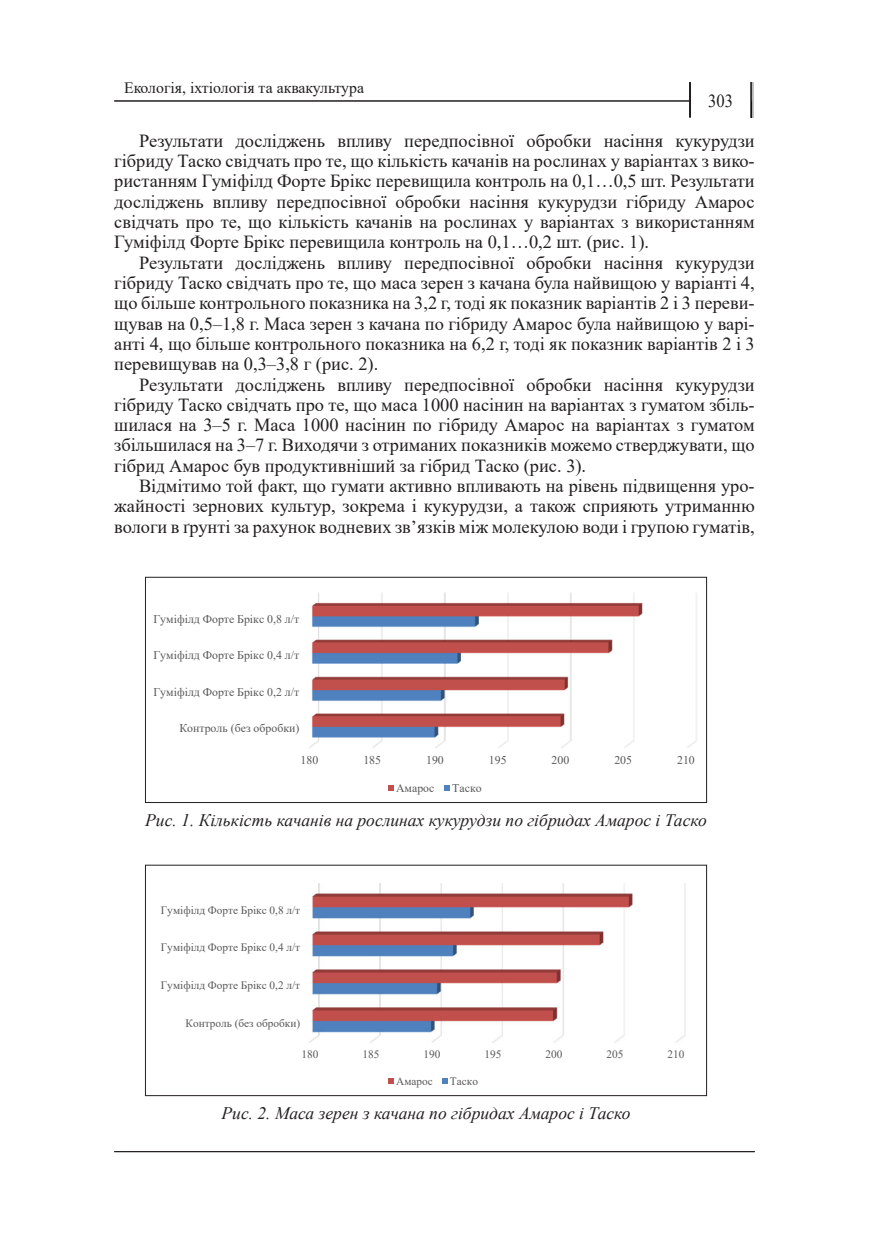
<style>
.page{position:relative;width:869px;height:1241px;background:#fff}
.page>*{position:absolute;margin:0;border:0;box-sizing:border-box;transform-origin:0 0}
.Текст_основной_G{font:18.38px/20.3px "Times New Roman";color:#231f20;text-align:justify}
.Текст_основной_G-2{font:18.38px "Times New Roman";color:#231f20;scale:.9 1}
.Рисунок{font:italic 17.5px "Times New Roman";color:#231f20}
.t1{font:15.75px "Times New Roman";color:#231f20}
.t2{font:11.9px "Times New Roman";color:#595959}
.t3{font:11.38px "Times New Roman";color:#595959}
</style>
<div class="page">
<img style="left:750px;top:82px;width:3px;height:35px">
<hr style="left:114px;top:1150px;width:640px;height:1px;background:#231f20">
<hr style="left:114px;top:100px;width:574px;height:1px;background:#231f20">
<hr style="left:688px;top:82px;width:2px;height:35px;background:#231f20">
<svg style="left:309px;top:592px;width:388px;height:199px"></svg>
<div style="left:145px;top:577px;width:561px;height:225px;border:1px solid #231f20"></div>
<svg style="left:309px;top:883px;width:377px;height:201px"></svg>
<p class="t1" style="left:124px;top:77px;width:241px">Екологія, іхтіологія та аквакультура</p>
<p class="Текст_основной_G" style="left:114px;top:130px;width:641px;text-indent:25px">Результати досліджень впливу передпосівної обробки насіння кукурудзи гібриду Таско свідчать про те, що кількість качанів на рослинах у варіантах з вико&shy;ристанням Гуміфілд Форте Брікс перевищила контроль на 0,1…0,5 шт. Результати досліджень впливу передпосівної обробки насіння кукурудзи гібриду Амарос свідчать про те, що кількість качанів на рослинах у варіантах з використанням Гуміфілд Форте Брікс перевищила контроль на 0,1…0,2 шт. (рис. 1).</p>
<p class="Текст_основной_G" style="left:114px;top:252px;width:641px;text-indent:25px">Результати досліджень впливу передпосівної обробки насіння кукурудзи гібриду Таско свідчать про те, що маса зерен з качана була найвищою у варіанті 4, що більше контрольного показника на 3,2 г, тоді як показник варіантів 2 і 3 переви&shy;щував на 0,5–1,8 г. Маса зерен з качана по гібриду Амарос була найвищою у варі&shy;анті 4, що більше контрольного показника на 6,2 г, тоді як показник варіантів 2 і 3 перевищував на 0,3–3,8 г (рис. 2).</p>
<p class="Текст_основной_G" style="left:114px;top:373px;width:641px;text-indent:25px">Результати досліджень впливу передпосівної обробки насіння кукурудзи гібриду Таско свідчать про те, що маса 1000 насінин на варіантах з гуматом збіль&shy;шилася на 3–5 г. Маса 1000 насінин по гібриду Амарос на варіантах з гуматом збільшилася на 3–7 г. Виходячи з отриманих показників можемо стверджувати, що гібрид Амарос був продуктивніший за гібрид Таско (рис. 3).</p>
<p class="Текст_основной_G" style="left:114px;top:475px;width:641px;text-indent:25px">Відмітимо той факт, що гумати активно впливають на рівень підвищення уро&shy;жайності зернових культур, зокрема і кукурудзи, а також сприяють утриманню вологи в ґрунті за рахунок водневих зв’язків між молекулою води і групою гуматів,</p>
<p class="Текст_основной_G-2" style="left:707px;top:88px;width:29px">303</p>
<p class="t2" style="left:153px;top:610px;width:147px">Гуміфілд Форте Брікс 0,8 л/т</p>
<p class="t2" style="left:153px;top:647px;width:147px">Гуміфілд Форте Брікс 0,4 л/т</p>
<p class="t2" style="left:153px;top:683px;width:147px">Гуміфілд Форте Брікс 0,2 л/т</p>
<p class="t2" style="left:179px;top:720px;width:121px">Контроль (без обробки)</p>
<p class="t2" style="left:300px;top:751px;width:19px">180</p>
<p class="t2" style="left:363px;top:751px;width:19px">185</p>
<p class="t2" style="left:426px;top:751px;width:19px">190</p>
<p class="t2" style="left:488px;top:751px;width:19px">195</p>
<p class="t2" style="left:551px;top:751px;width:19px">200</p>
<p class="t2" style="left:614px;top:751px;width:19px">205</p>
<p class="t2" style="left:676px;top:751px;width:19px">210</p>
<p class="t2" style="left:396px;top:779px;width:40px">Амарос</p>
<p class="t2" style="left:452px;top:779px;width:31px">Таско</p>
<p class="Рисунок" style="left:145px;top:808px;width:562px">Рис. 1. Кількість качанів на рослинах кукурудзи по гібридах Амарос і Таско</p>
<p class="t3" style="left:161px;top:901px;width:141px">Гуміфілд Форте Брікс 0,8 л/т</p>
<p class="t3" style="left:161px;top:939px;width:141px">Гуміфілд Форте Брікс 0,4 л/т</p>
<p class="t3" style="left:161px;top:977px;width:141px">Гуміфілд Форте Брікс 0,2 л/т</p>
<p class="t3" style="left:185px;top:1014px;width:116px">Контроль (без обробки)</p>
<p class="t3" style="left:301px;top:1046px;width:18px">180</p>
<p class="t3" style="left:362px;top:1046px;width:18px">185</p>
<p class="t3" style="left:423px;top:1046px;width:18px">190</p>
<p class="t3" style="left:484px;top:1046px;width:18px">195</p>
<p class="t3" style="left:545px;top:1046px;width:18px">200</p>
<p class="t3" style="left:606px;top:1046px;width:18px">205</p>
<p class="t3" style="left:667px;top:1046px;width:18px">210</p>
<p class="t3" style="left:396px;top:1073px;width:38px">Амарос</p>
<p class="t3" style="left:450px;top:1073px;width:30px">Таско</p>
<p class="Рисунок" style="left:221px;top:1100px;width:410px">Рис. 2. Маса зерен з качана по гібридах Амарос і Таско</p>
</div>
